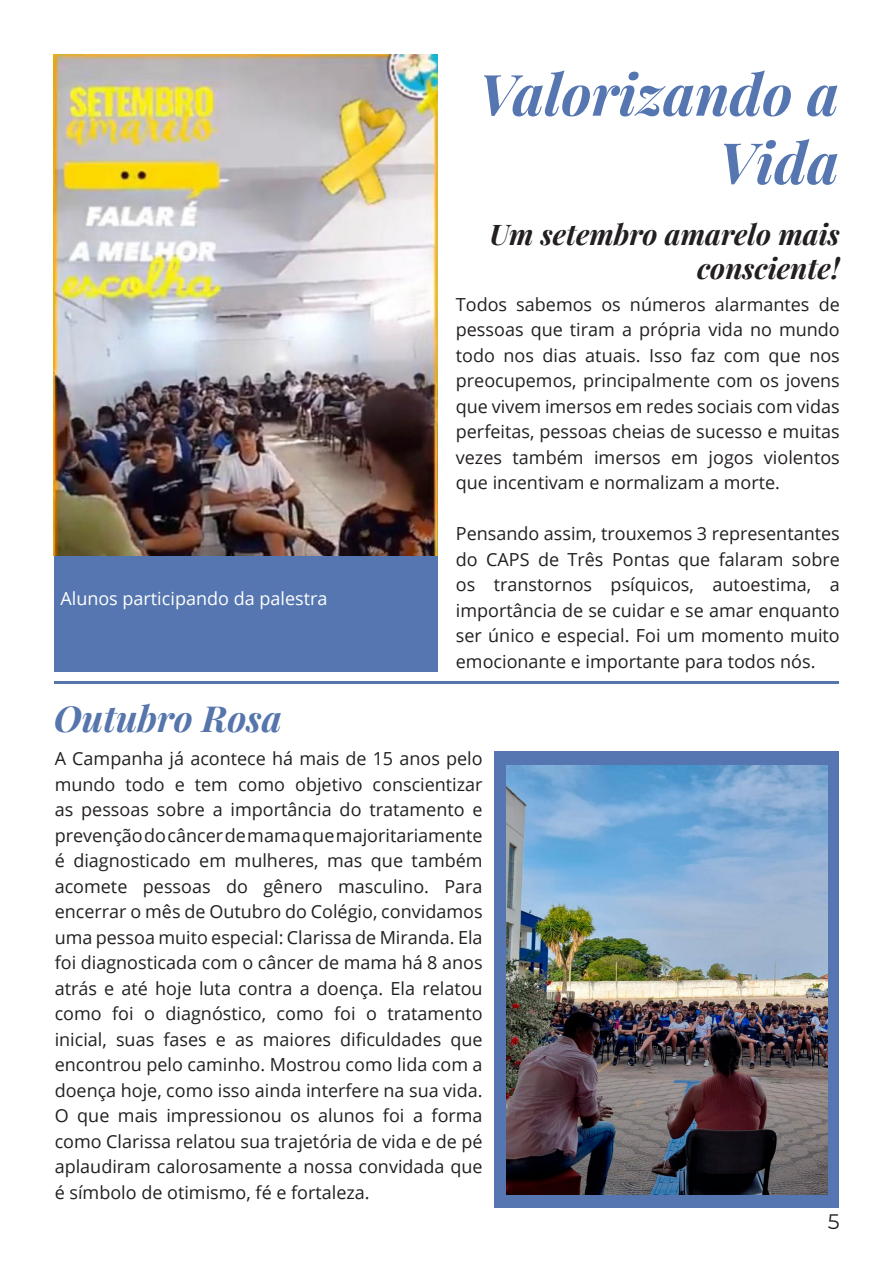
<style>
.page{position:relative;width:893px;height:1263px;background:#fff}
.page>*{position:absolute;margin:0;border:0;box-sizing:border-box;transform-origin:0 0}
.Título{font:italic 700 57px/68.4px "Playfair Display";color:#5576b0;text-align:right}
.Título-2{font:italic 700 36px "Playfair Display";color:#5575ac}
.Título-3{font:italic 700 28.5px/34.2px "Playfair Display";color:#231f20;text-align:right}
.t1{font:21px "Montserrat";color:#231f20}
.Texto{font:18px/25.5px "Open Sans";color:#231f20;text-align:justify}
.Texto-2{font:18px "Open Sans";color:#fff}
</style>
<div class="page">
<div style="left:54px;top:55px;width:383px;height:617px;background:#5576b0"></div>
<img style="left:54px;top:54px;width:383px;height:501px">
<hr style="left:55px;top:681px;width:784px;height:3px;background:#5675ad">
<div style="left:494px;top:751px;width:344px;height:457px;background:#5576b0"></div>
<img style="left:506px;top:765px;width:321px;height:430px">
<p class="Título" style="left:479px;top:55px;width:362px">Valorizando a<br>Vida</p>
<p class="Texto-2" style="left:60px;top:586px;width:268px">Alunos participando da palestra</p>
<p class="Título-3" style="left:489px;top:214px;width:352px">Um setembro amarelo mais consciente!</p>
<p class="Texto" style="left:456px;top:291px;width:385px">Todos sabemos os números alarmantes de pessoas que tiram a própria vida no mundo todo nos dias atuais. Isso faz com que nos preocupemos, principalmente com os jovens que vivem imersos em redes sociais com vidas perfeitas, pessoas cheias de sucesso e muitas vezes também imersos em jogos violentos que incentivam e normalizam a morte.</p>
<p class="Texto" style="left:456px;top:520px;width:385px">Pensando assim, trouxemos 3 representantes do CAPS de Três Pontas que falaram sobre os transtornos psíquicos, autoestima, a importância de se cuidar e se amar enquanto ser único e especial. Foi um momento muito emocionante e importante para todos nós.</p>
<p class="Título-2" style="left:54px;top:690px;width:229px">Outubro Rosa</p>
<p class="Texto" style="left:55px;top:745px;width:429px">A Campanha já acontece há mais de 15 anos pelo mundo todo e tem como objetivo conscientizar as pessoas sobre a importância do tratamento e prevenção do câncer de mama que majoritariamente é diagnosticado em mulheres, mas que também acomete pessoas do gênero masculino. Para encerrar o mês de Outubro do Colégio, convidamos uma pessoa muito especial: Clarissa de Miranda. Ela foi diagnosticada com o câncer de mama há 8 anos atrás e até hoje luta contra a doença. Ela relatou como foi o diagnóstico, como foi o tratamento inicial, suas fases e as maiores dificuldades que encontrou pelo caminho. Mostrou como lida com a doença hoje, como isso ainda interfere na sua vida.<br>O que mais impressionou os alunos foi a forma como Clarissa relatou sua trajetória de vida e de pé aplaudiram calorosamente a nossa convidada que é símbolo de otimismo, fé e fortaleza.</p>
<p class="t1" style="left:828px;top:1207px;width:13px">5</p>
</div>
